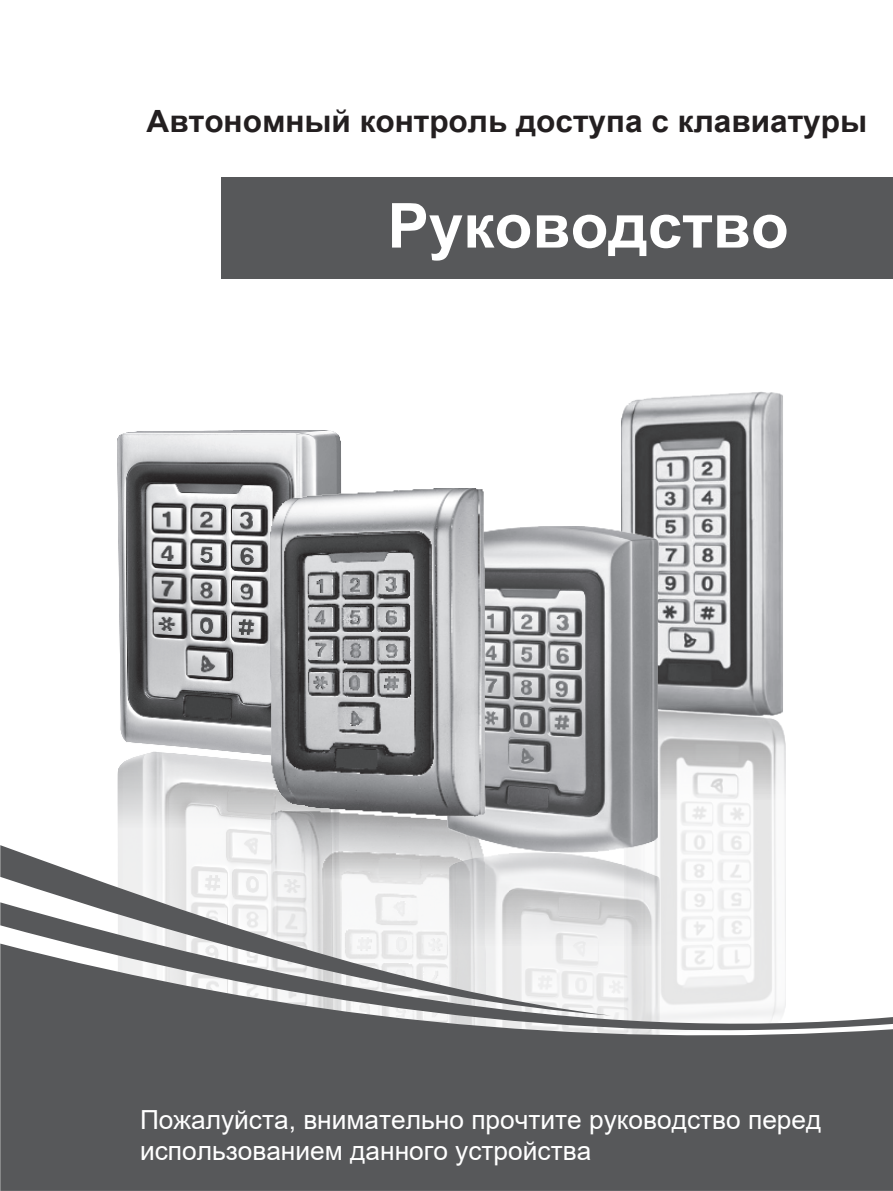
<style>
.page{position:relative;width:893px;height:1191px;background:#fff}
.page>*{position:absolute;margin:0;border:0;box-sizing:border-box;transform-origin:0 0}
.t1{font:700 62.1px "Arial";color:#fff}
.t2{font:700 30.6px "Arial";color:#231f20}
.t3{font:26.4px/31.5px "Arial";color:#fff}
</style>
<div class="page">
<img style="left:118px;top:759px;width:152px;height:86px">
<img style="left:270px;top:816px;width:153px;height:29px">
<img style="left:622px;top:392px;width:161px;height:317px">
<img style="left:611px;top:709px;width:174px;height:193px">
<img style="left:118px;top:430px;width:223px;height:329px">
<img style="left:423px;top:527px;width:235px;height:325px">
<img style="left:270px;top:488px;width:215px;height:328px">
<div style="left:0;top:1048px;width:893px;height:142px;background:#57585a"></div>
<svg style="left:0;top:902px;width:893px;height:146px"></svg>
<svg style="left:0;top:845px;width:611px;height:170px"></svg>
<div style="left:221px;top:177px;width:672px;height:101px;background:#57585a"></div>
<p class="t2" style="left:147px;top:100px;width:722px">Автономный контроль доступа с клавиатуры</p>
<h1 class="t1" style="left:387px;top:182px;width:403px">Руководство</h1>
<p class="t3" style="left:140px;top:1103px;width:683px">Пожалуйста, внимательно прочтите руководство перед использованием данного устройства</p>
</div>
